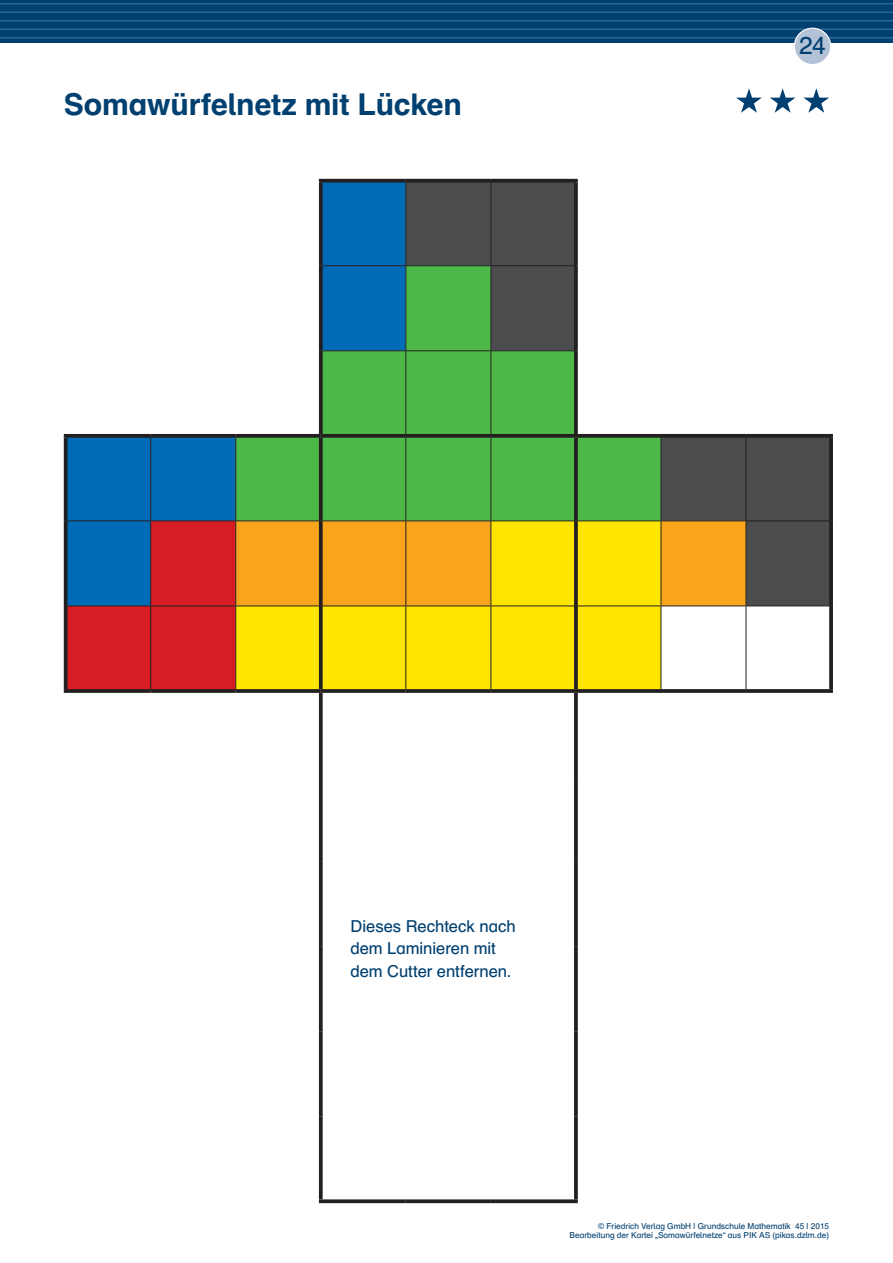
<style>
.page{position:relative;width:893px;height:1263px;background:#fff}
.page>*{position:absolute;margin:0;border:0;box-sizing:border-box;transform-origin:0 0}
.t1{font:700 30px "Schulbuch Nord OT";letter-spacing:-.005em;color:#004071}
.t2{font:24.6px "Schulbuch Nord OT";color:#004071}
.t3{font:16.5px/22.5px "Schulbuch Nord OT";letter-spacing:-.005em;color:#004071}
.t4{font:8.25px/9px "Schulbuch Nord OT";color:#004071;text-align:right}
</style>
<div class="page">
<div style="left:0;top:0;width:893px;height:43px;background:#004071"></div>
<hr style="left:0;top:3px;width:893px;height:2px;background:#2f6693">
<hr style="left:0;top:12px;width:893px;height:1px;background:#2f6693">
<hr style="left:0;top:20px;width:893px;height:2px;background:#2f6693">
<hr style="left:0;top:29px;width:893px;height:1px;background:#2f6693">
<hr style="left:0;top:37px;width:893px;height:2px;background:#2f6693">
<svg style="left:736px;top:88px;width:26px;height:25px"></svg>
<svg style="left:770px;top:88px;width:25px;height:25px"></svg>
<svg style="left:803px;top:88px;width:26px;height:25px"></svg>
<svg style="left:68px;top:181px;width:337px;height:339px"></svg>
<svg style="left:406px;top:183px;width:423px;height:422px"></svg>
<svg style="left:236px;top:266px;width:425px;height:254px;fill:#4cb848"></svg>
<svg style="left:68px;top:521px;width:678px;height:168px"></svg>
<svg style="left:236px;top:521px;width:425px;height:168px;background:#fbd009"></svg>
<hr style="left:405px;top:183px;width:1px;height:82px;background:#231f20">
<hr style="left:490px;top:183px;width:1px;height:82px;background:#231f20">
<hr style="left:323px;top:265px;width:83px;height:1px;background:#231f20">
<hr style="left:406px;top:265px;width:85px;height:1px;background:#231f20">
<hr style="left:405px;top:266px;width:1px;height:84px;background:#231f20">
<hr style="left:491px;top:265px;width:83px;height:1px;background:#231f20">
<hr style="left:490px;top:266px;width:1px;height:84px;background:#231f20">
<hr style="left:323px;top:350px;width:83px;height:1px;background:#231f20">
<hr style="left:406px;top:350px;width:85px;height:1px;background:#231f20">
<hr style="left:405px;top:351px;width:1px;height:83px;background:#231f20">
<hr style="left:491px;top:350px;width:83px;height:1px;background:#231f20">
<hr style="left:490px;top:351px;width:1px;height:83px;background:#231f20">
<hr style="left:150px;top:438px;width:1px;height:82px;background:#231f20">
<hr style="left:235px;top:438px;width:1px;height:82px;background:#231f20">
<hr style="left:405px;top:438px;width:1px;height:82px;background:#231f20">
<hr style="left:490px;top:438px;width:1px;height:82px;background:#231f20">
<hr style="left:661px;top:438px;width:1px;height:82px;background:#231f20">
<hr style="left:746px;top:438px;width:1px;height:82px;background:#231f20">
<hr style="left:68px;top:520px;width:83px;height:1px;background:#231f20">
<hr style="left:151px;top:520px;width:85px;height:1px;background:#231f20">
<hr style="left:150px;top:521px;width:1px;height:84px;background:#231f20">
<hr style="left:236px;top:520px;width:83px;height:1px;background:#231f20">
<hr style="left:235px;top:521px;width:1px;height:84px;background:#231f20">
<hr style="left:323px;top:520px;width:83px;height:1px;background:#231f20">
<hr style="left:406px;top:520px;width:85px;height:1px;background:#231f20">
<hr style="left:405px;top:521px;width:1px;height:84px;background:#231f20">
<hr style="left:491px;top:520px;width:83px;height:1px;background:#231f20">
<hr style="left:490px;top:521px;width:1px;height:84px;background:#231f20">
<hr style="left:578px;top:520px;width:83px;height:1px;background:#231f20">
<hr style="left:661px;top:520px;width:85px;height:1px;background:#231f20">
<hr style="left:661px;top:521px;width:1px;height:84px;background:#231f20">
<hr style="left:746px;top:520px;width:83px;height:1px;background:#231f20">
<hr style="left:746px;top:521px;width:1px;height:84px;background:#231f20">
<hr style="left:68px;top:605px;width:83px;height:1px;background:#231f20">
<hr style="left:151px;top:605px;width:85px;height:1px;background:#231f20">
<hr style="left:150px;top:606px;width:1px;height:83px;background:#231f20">
<hr style="left:236px;top:605px;width:83px;height:1px;background:#231f20">
<hr style="left:235px;top:606px;width:1px;height:83px;background:#231f20">
<hr style="left:323px;top:605px;width:83px;height:1px;background:#231f20">
<hr style="left:406px;top:605px;width:85px;height:1px;background:#231f20">
<hr style="left:405px;top:606px;width:1px;height:83px;background:#231f20">
<hr style="left:491px;top:605px;width:83px;height:1px;background:#231f20">
<hr style="left:490px;top:606px;width:1px;height:83px;background:#231f20">
<hr style="left:578px;top:605px;width:83px;height:1px;background:#231f20">
<hr style="left:661px;top:605px;width:85px;height:1px;background:#231f20">
<hr style="left:661px;top:606px;width:1px;height:83px;background:#231f20">
<hr style="left:746px;top:605px;width:83px;height:1px;background:#231f20">
<hr style="left:746px;top:606px;width:1px;height:83px;background:#231f20">
<svg style="left:319px;top:179px;width:87px;height:4px"></svg>
<svg style="left:319px;top:183px;width:4px;height:83px"></svg>
<svg style="left:406px;top:179px;width:85px;height:4px"></svg>
<svg style="left:491px;top:179px;width:87px;height:4px"></svg>
<svg style="left:574px;top:183px;width:4px;height:83px"></svg>
<svg style="left:319px;top:266px;width:4px;height:85px"></svg>
<svg style="left:574px;top:266px;width:4px;height:85px"></svg>
<svg style="left:319px;top:351px;width:4px;height:83px"></svg>
<svg style="left:574px;top:351px;width:4px;height:83px"></svg>
<svg style="left:319px;top:438px;width:4px;height:83px"></svg>
<svg style="left:574px;top:438px;width:4px;height:83px"></svg>
<svg style="left:319px;top:521px;width:4px;height:85px"></svg>
<svg style="left:574px;top:521px;width:4px;height:85px"></svg>
<svg style="left:319px;top:606px;width:4px;height:83px"></svg>
<svg style="left:574px;top:606px;width:4px;height:83px"></svg>
<svg style="left:319px;top:693px;width:4px;height:83px"></svg>
<svg style="left:574px;top:693px;width:4px;height:83px"></svg>
<svg style="left:319px;top:776px;width:4px;height:85px"></svg>
<svg style="left:574px;top:776px;width:4px;height:85px"></svg>
<svg style="left:319px;top:861px;width:4px;height:85px"></svg>
<svg style="left:574px;top:861px;width:4px;height:85px"></svg>
<svg style="left:319px;top:946px;width:4px;height:85px"></svg>
<svg style="left:574px;top:946px;width:4px;height:85px"></svg>
<svg style="left:319px;top:1031px;width:4px;height:85px"></svg>
<svg style="left:574px;top:1031px;width:4px;height:85px"></svg>
<svg style="left:319px;top:1116px;width:4px;height:83px"></svg>
<svg style="left:574px;top:1116px;width:4px;height:83px"></svg>
<svg style="left:319px;top:1199px;width:87px;height:4px"></svg>
<svg style="left:406px;top:1199px;width:85px;height:4px"></svg>
<svg style="left:491px;top:1199px;width:87px;height:4px"></svg>
<svg style="left:64px;top:434px;width:87px;height:4px"></svg>
<svg style="left:64px;top:438px;width:4px;height:83px"></svg>
<svg style="left:151px;top:434px;width:85px;height:4px"></svg>
<svg style="left:236px;top:434px;width:85px;height:4px"></svg>
<svg style="left:321px;top:434px;width:85px;height:4px"></svg>
<svg style="left:406px;top:434px;width:85px;height:4px"></svg>
<svg style="left:491px;top:434px;width:85px;height:4px"></svg>
<svg style="left:576px;top:434px;width:85px;height:4px"></svg>
<hr style="left:661px;top:434px;width:85px;height:4px;background:#231f20">
<hr style="left:746px;top:434px;width:87px;height:4px;background:#231f20">
<hr style="left:829px;top:438px;width:4px;height:83px;background:#2a2627">
<svg style="left:64px;top:521px;width:4px;height:85px"></svg>
<hr style="left:829px;top:521px;width:4px;height:85px;background:#2a2627">
<svg style="left:64px;top:606px;width:4px;height:83px"></svg>
<svg style="left:829px;top:606px;width:4px;height:83px"></svg>
<svg style="left:64px;top:689px;width:87px;height:4px"></svg>
<svg style="left:151px;top:689px;width:85px;height:4px"></svg>
<svg style="left:236px;top:689px;width:85px;height:4px"></svg>
<svg style="left:321px;top:689px;width:85px;height:4px"></svg>
<svg style="left:406px;top:689px;width:85px;height:4px"></svg>
<svg style="left:491px;top:689px;width:85px;height:4px"></svg>
<svg style="left:576px;top:689px;width:85px;height:4px"></svg>
<svg style="left:661px;top:689px;width:85px;height:4px"></svg>
<svg style="left:746px;top:689px;width:87px;height:4px"></svg>
<div style="left:794px;top:28px;width:37px;height:37px;background:#b4c2d8;border-radius:50%"></div>
<div style="left:794px;top:28px;width:37px;height:37px;border:1px solid #fff;border-radius:50%"></div>
<h1 class="t1" style="left:64px;top:85px;width:400px">Somawürfelnetz mit Lücken</h1>
<h2 class="t2" style="left:799px;top:30px;width:28px">24</h2>
<h3 class="t3" style="left:351px;top:914px;width:167px">Dieses Rechteck nach dem Laminieren mit dem Cutter entfernen.</h3>
<p class="t4" style="left:570px;top:1221px;width:261px">© Friedrich Verlag GmbH | Grundschule Mathematik 45 | 2015<br>Bearbeitung der Kartei „Somawürfelnetze“ aus PIK AS (pikas.dzlm.de)</p>
</div>
